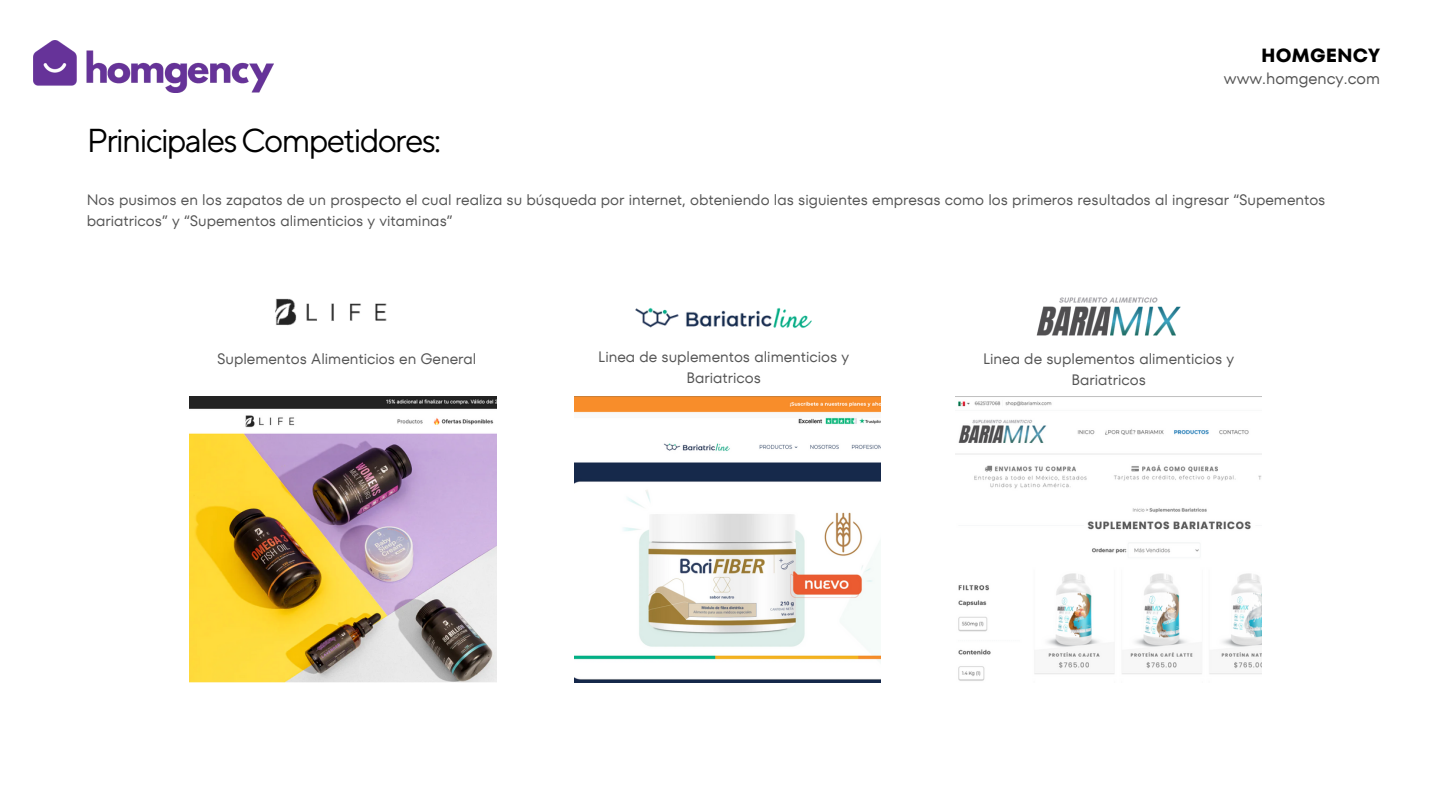
<style>
.page{position:relative;width:1440px;height:810px;background:#fff}
.page>*{position:absolute;margin:0;border:0;box-sizing:border-box;transform-origin:0 0}
.t1{font:33px "TT Norms Pro";letter-spacing:-.05em;color:#000}
.t2{font:700 19px "TT Fors";color:#000}
.t3{font:16px "TT Fors";color:#545454}
.t4{font:15px/21px "TT Fors";color:#545454;text-align:center}
</style>
<div class="page">
<img style="left:33px;top:40px;width:240px;height:52px">
<img style="left:189px;top:397px;width:307px;height:286px">
<img style="left:574px;top:397px;width:307px;height:286px">
<img style="left:275px;top:298px;width:112px;height:28px">
<img style="left:635px;top:307px;width:177px;height:21px">
<img style="left:1036px;top:297px;width:145px;height:39px">
<img style="left:955px;top:401px;width:307px;height:280px">
<p class="t1" style="left:87px;top:120px;width:356px">Prinicipales Competidores:</p>
<p class="t2" style="left:1261px;top:42px;width:120px">HOMGENCY</p>
<p class="t3" style="left:1224px;top:67px;width:158px">www.homgency.com</p>
<p class="t4" style="left:87px;top:190px;width:1240px;text-align:left">Nos pusimos en los zapatos de un prospecto el cual realiza su búsqueda por internet, obteniendo las siguientes empresas como los primeros resultados al ingresar “Supementos bariatricos” y “Supementos alimenticios y vitaminas”</p>
<p class="t4" style="left:217px;top:348px;width:261px">Suplementos Alimenticios en General</p>
<p class="t4" style="left:598px;top:347px;width:253px">Linea de suplementos alimenticios y<br>Bariatricos</p>
<p class="t4" style="left:983px;top:348px;width:253px">Linea de suplementos alimenticios y<br>Bariatricos</p>
</div>
